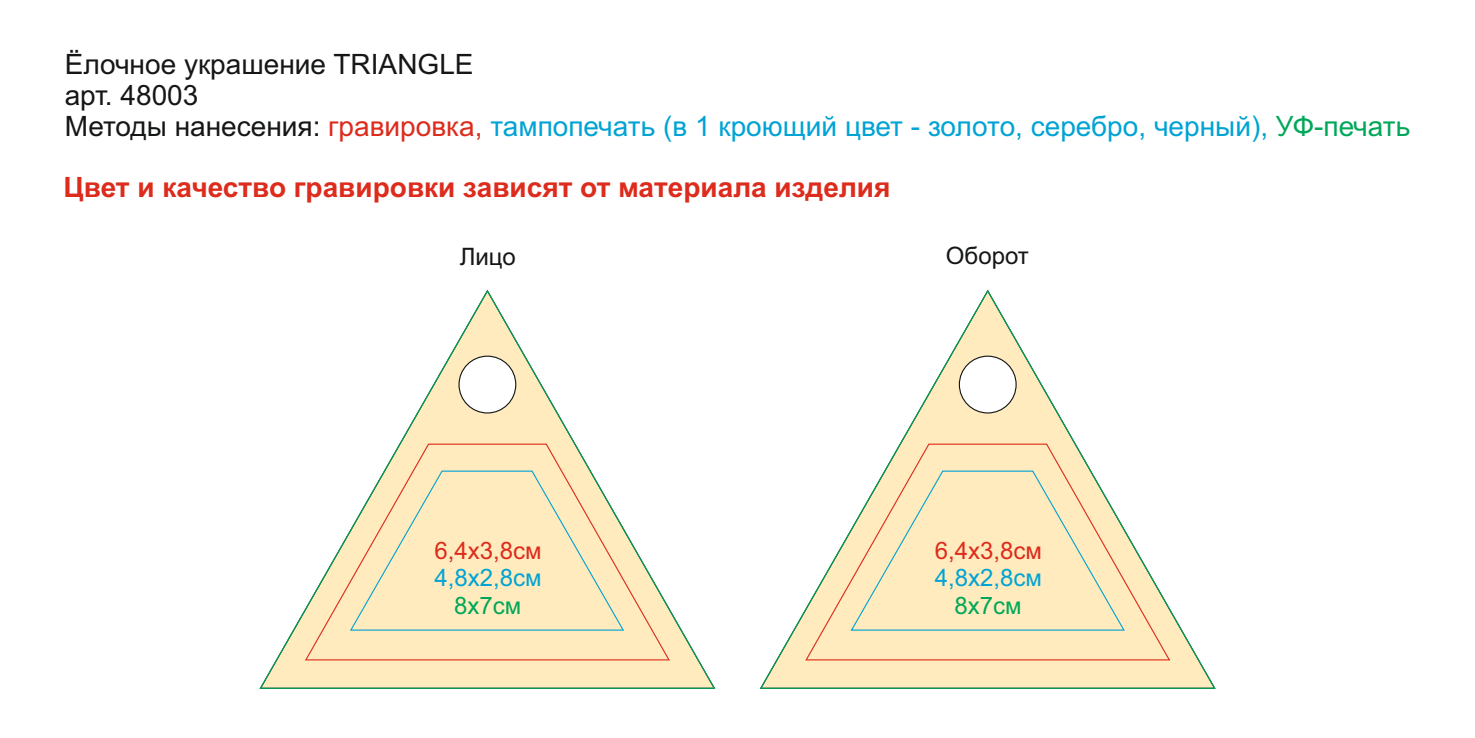
<style>
.page{position:relative;width:1475px;height:738px;background:#fff}
.page>*{position:absolute;margin:0;border:0;box-sizing:border-box;transform-origin:0 0}
.t1{font:28px/31.2px "Arial";color:#151616}
.t2{font:700 28px "Arial";color:#dd2b1c}
.t3{font:24px "Arial";color:#dd2b1c}
.t4{font:24px "Arial";color:#00a3d4}
.t5{font:24px "Arial";color:#151616}
.t6{font:24px "Arial";color:#00a759}
.s1{color:#dd2b1c}
.s2{color:#00a3d4}
.s3{color:#00a759}
</style>
<div class="page">
<svg style="left:259px;top:289px;width:457px;height:400px"></svg>
<svg style="left:760px;top:289px;width:456px;height:400px"></svg>
<p class="t1" style="left:65px;top:51px;width:1346px">Ёлочное украшение TRIANGLE<br>арт. 48003<br>Методы нанесения: <span class="s1">гравировка,</span> <span class="s2">тампопечать (в 1 кроющий цвет - золото, серебро, черный),</span> <span class="s3">УФ-печать</span></p>
<p class="t2" style="left:63px;top:176px;width:828px">Цвет и качество гравировки зависят от материала изделия</p>
<p class="t5" style="left:459px;top:247px;width:57px">Лицо</p>
<p class="t5" style="left:945px;top:246px;width:84px">Оборот</p>
<p class="t3" style="left:434px;top:541px;width:109px">6,4х3,8см</p>
<p class="t4" style="left:434px;top:568px;width:109px">4,8х2,8см</p>
<p class="t6" style="left:454px;top:595px;width:69px">8х7см</p>
<p class="t3" style="left:934px;top:541px;width:109px">6,4х3,8см</p>
<p class="t4" style="left:934px;top:568px;width:109px">4,8х2,8см</p>
<p class="t6" style="left:954px;top:595px;width:69px">8х7см</p>
</div>
